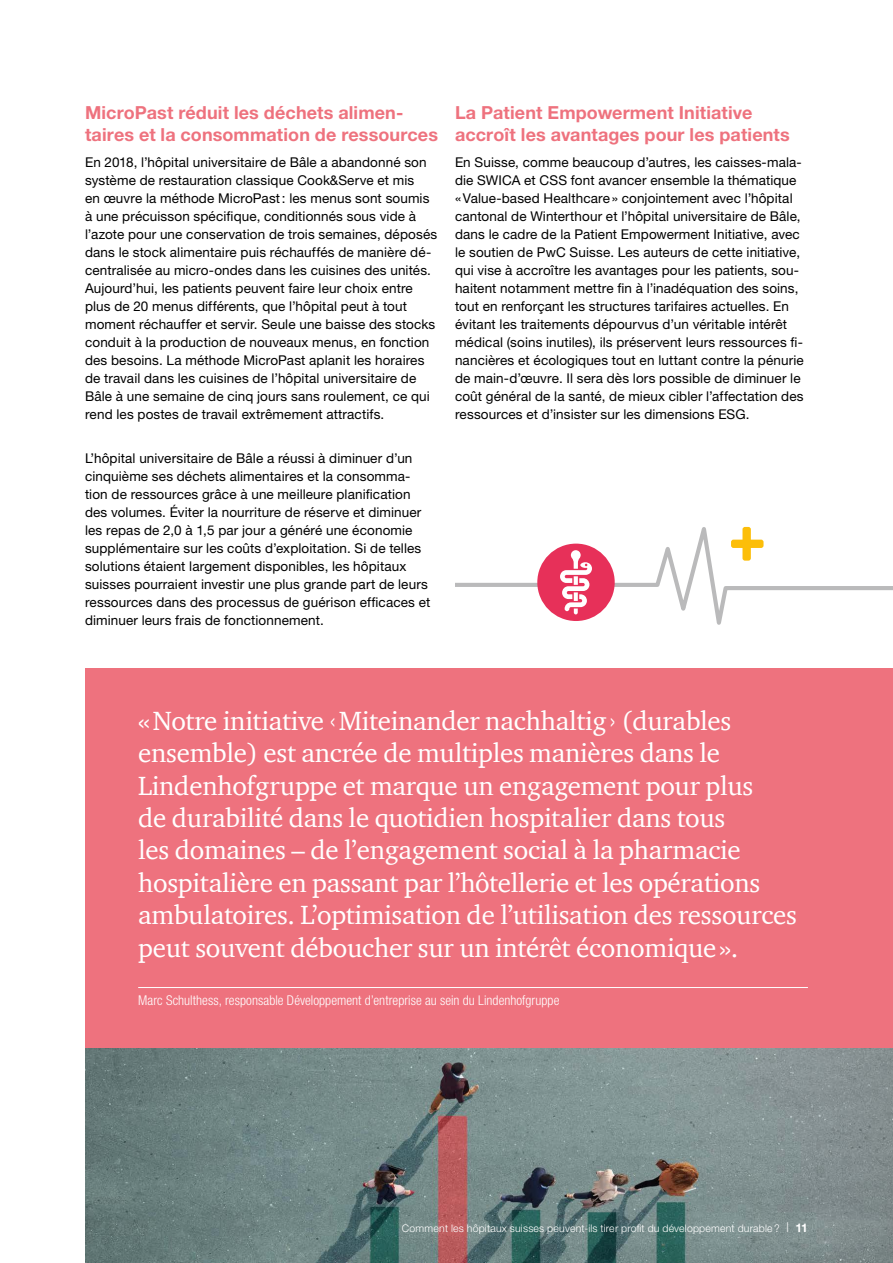
<style>
.page{position:relative;width:893px;height:1263px;background:#fff}
.page>*{position:absolute;margin:0;border:0;box-sizing:border-box;transform-origin:0 0}
.t1{font:27px/32.4px "ITC Charter Com";letter-spacing:-.01em;color:#fff}
.t2{font:700 18px/21.6px "Helvetica Neue LT Std";letter-spacing:.005em;color:#ee727e}
.t3{font:13.5px/18px "Helvetica Neue LT Std";letter-spacing:.01em;color:#000}
.t4{font:300 condensed 13.5px "Helvetica Neue LT Std";letter-spacing:.005em;color:#fff}
.t5{font:300 10.5px "Helvetica Neue LT Std";letter-spacing:.02em;color:#fff}
.s1{font-family:"Helvetica Neue LT Std";font-weight:300;font-stretch:condensed}
.s2{font-stretch:condensed;font-size:13.5px}
.s3{font-weight:700;font-size:12px}
</style>
<div class="page">
<div style="left:85px;top:669px;width:808px;height:388px;background:#ee727e"></div>
<img style="left:85px;top:1049px;width:808px;height:214px">
<svg style="left:455px;top:526px;width:438px;height:99px"></svg>
<div style="left:537px;top:544px;width:78px;height:77px;background:#e73059;border-radius:50%"></div>
<svg style="left:560px;top:550px;width:32px;height:64px"></svg>
<svg style="left:731px;top:527px;width:32px;height:34px"></svg>
<hr style="left:138px;top:987px;width:670px;height:1px;background:#fff">
<h2 class="t2" style="left:85px;top:102px;width:354px">MicroPast réduit les déchets alimen&shy;taires et la consommation de ressources</h2>
<p class="t3" style="left:85px;top:153px;width:354px">En 2018, l’hôpital universitaire de Bâle a abandonné son système de restauration classique Cook&amp;Serve et mis<br>en œuvre la méthode MicroPast: les menus sont soumis à une précuisson spécifique, conditionnés sous vide à l’azote pour une conservation de trois semaines, déposés dans le stock alimentaire puis réchauffés de manière dé&shy;centralisée au micro-ondes dans les cuisines des unités.<br>Aujourd’hui, les patients peuvent faire leur choix entre plus de 20 menus différents, que l’hôpital peut à tout moment réchauffer et servir. Seule une baisse des stocks conduit à la production de nouveaux menus, en fonction des besoins. La méthode MicroPast aplanit les horaires de travail dans les cuisines de l’hôpital universitaire de Bâle à une semaine de cinq jours sans roulement, ce qui rend les postes de travail extrêmement attractifs.</p>
<p class="t3" style="left:85px;top:449px;width:347px">L’hôpital universitaire de Bâle a réussi à diminuer d’un cinquième ses déchets alimentaires et la consomma&shy;tion de ressources grâce à une meilleure planification des volumes. Éviter la nourriture de réserve et diminuer les repas de 2,0 à 1,5 par jour a généré une économie supplémentaire sur les coûts d’exploitation. Si de telles solutions étaient largement disponibles, les hôpitaux suisses pourraient investir une plus grande part de leurs ressources dans des processus de guérison efficaces et diminuer leurs frais de fonctionnement.</p>
<h2 class="t2" style="left:455px;top:102px;width:336px">La Patient Empowerment Initiative accroît les avantages pour les patients</h2>
<p class="t3" style="left:455px;top:153px;width:350px">En Suisse, comme beaucoup d’autres, les caisses-mala&shy;die SWICA et CSS font avancer ensemble la thématique «Value-based Healthcare» conjointement avec l’hôpital cantonal de Winterthour et l’hôpital universitaire de Bâle, dans le cadre de la Patient Empowerment Initiative, avec le soutien de PwC Suisse. Les auteurs de cette initiative, qui vise à accroître les avantages pour les patients, sou&shy;haitent notamment mettre fin à l’inadéquation des soins, tout en renforçant les structures tarifaires actuelles. En évitant les traitements dépourvus d’un véritable intérêt médical (soins inutiles), ils préservent leurs ressources fi&shy;nancières et écologiques tout en luttant contre la pénurie de main-d’œuvre. Il sera dès lors possible de diminuer le coût général de la santé, de mieux cibler l’affectation des ressources et d’insister sur les dimensions ESG.</p>
<p class="t1" style="left:138px;top:704px;width:660px">«Notre initiative <span class="s1">‹</span>Miteinander nachhaltig<span class="s1">›</span> (durables ensemble) est ancrée de multiples manières dans le Lindenhofgruppe et marque un engagement pour plus<br>de durabilité dans le quotidien hospitalier dans tous<br>les domaines – de l’engagement social à la pharmacie hospitalière en passant par l’hôtellerie et les opérations ambulatoires. L’optimisation de l’utilisation des ressources peut souvent déboucher sur un intérêt économique».</p>
<p class="t4" style="left:138px;top:992px;width:423px">Marc Schulthess, responsable Développement d’entreprise au sein du Lindenhofgruppe</p>
<p class="t5" style="left:402px;top:1221px;width:407px">Comment les hôpitaux suisses peuvent-ils tirer profit du développement durable? <span class="s2">|</span> <span class="s3">11</span></p>
</div>
